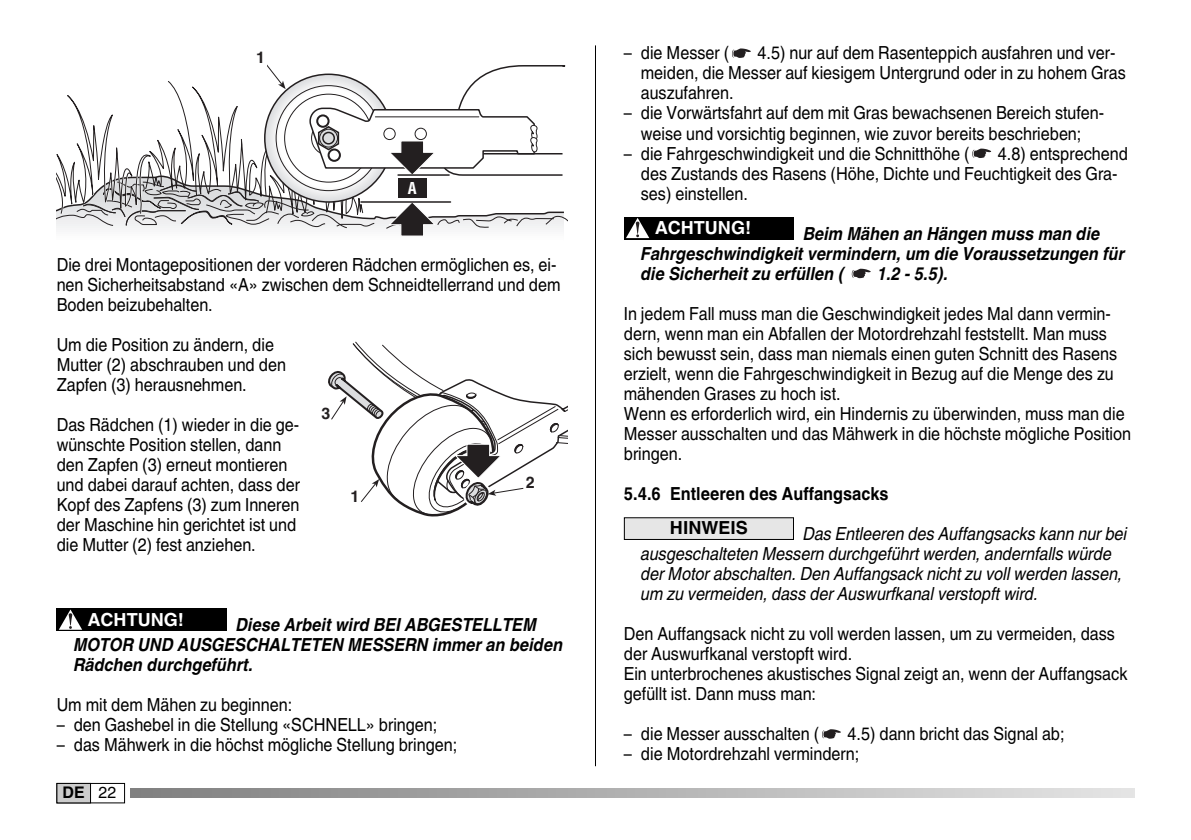
<style>
.page{position:relative;width:1191px;height:840px;background:#fff}
.page>*{position:absolute;margin:0;border:0;box-sizing:border-box;transform-origin:0 0}
.t1{font:18px/20px "Helvetica World";color:#000;scale:.9 1}
.t2{font:italic 700 18px/20px "Helvetica World";color:#000;scale:.9 1}
.t3{font:italic 18px/20px "Helvetica World";color:#000;scale:.9 1}
.t4{font:700 18px "Helvetica World";color:#000;scale:.9 1}
.t5{font:700 18px "Helvetica World";color:#fff}
.t6{font:700 18px "Helvetica World";color:#000}
.t7{font:700 16px "Helvetica";color:#231f20}
.t8{font:16px "Helvetica World";color:#000}
.t9{font:700 16px "Helvetica World";color:#000}
.t10{font:700 condensed 16px "Helvetica";color:#fff}
</style>
<div class="page">
<div style="left:57px;top:782px;width:68px;height:20px;border:1px solid #000"></div>
<svg style="left:57px;top:608px;width:28px;height:23px"></svg>
<svg style="left:59px;top:609px;width:23px;height:20px"></svg>
<div style="left:85px;top:608px;width:142px;height:23px;background:#000"></div>
<svg style="left:972px;top:148px;width:19px;height:10px"></svg>
<svg style="left:732px;top:48px;width:19px;height:10px"></svg>
<svg style="left:822px;top:729px;width:19px;height:9px"></svg>
<div style="left:625px;top:518px;width:168px;height:20px;background:#e6e6e6"></div>
<svg style="left:851px;top:268px;width:19px;height:10px"></svg>
<div style="left:624px;top:217px;width:28px;height:22px;background:#000"></div>
<svg style="left:626px;top:218px;width:23px;height:20px"></svg>
<svg style="left:635px;top:221px;width:4px;height:13px"></svg>
<div style="left:652px;top:217px;width:142px;height:22px;background:#000"></div>
<hr style="left:595px;top:45px;width:1px;height:720px;background:#000">
<div style="left:57px;top:783px;width:33px;height:19px;background:#ccc"></div>
<div style="left:57px;top:782px;width:34px;height:20px;border:1px solid #000"></div>
<svg style="left:130px;top:788px;width:1004px;height:9px;background:#b1b1b1"></svg>
<svg style="left:328px;top:341px;width:239px;height:176px"></svg>
<div style="left:526px;top:475px;width:9px;height:16px;background:#fff"></div>
<svg style="left:57px;top:64px;width:510px;height:172px"></svg>
<div style="left:319px;top:129px;width:19px;height:18px;border:1px solid #231f20;border-radius:50%"></div>
<div style="left:322px;top:132px;width:13px;height:12px;border:2px solid #231f20;border-radius:50%"></div>
<p class="t7" style="left:256px;top:48px;width:10px">1</p>
<p class="t10" style="left:408px;top:178px;width:10px">A</p>
<p class="t1" style="left:57px;top:254px;width:561px">Die drei Montagepositionen der vorderen Rädchen ermöglichen es, ei&shy;nen Sicherheitsabstand «A» zwischen dem Schneidtellerrand und dem<br>Boden beizubehalten.</p>
<p class="t1" style="left:57px;top:334px;width:256px">Um die Position zu ändern, die<br>Mutter (2) abschrauben und den<br>Zapfen (3) herausnehmen.</p>
<p class="t1" style="left:57px;top:414px;width:272px">Das Rädchen (1) wieder in die ge&shy;wünschte Position stellen, dann den Zapfen (3) erneut montieren und dabei darauf achten, dass der<br>Kopf des Zapfens (3) zum Inneren der Maschine hin gerichtet ist und die Mutter (2) fest anziehen.</p>
<p class="t7" style="left:321px;top:404px;width:10px">3</p>
<p class="t7" style="left:526px;top:473px;width:10px">2</p>
<p class="t7" style="left:350px;top:486px;width:10px">1</p>
<p class="t5" style="left:88px;top:608px;width:98px">ACHTUNG!</p>
<p class="t2" style="left:74px;top:614px;width:545px;text-indent:162px">Diese Arbeit wird BEI ABGESTELLTEM<br>MOTOR UND AUSGESCHALTETEN MESSERN immer an beiden<br>Rädchen durchgeführt.</p>
<p class="t1" style="left:57px;top:694px;width:263px">Um mit dem Mähen zu beginnen:</p>
<p class="t1" style="left:57px;top:714px;width:424px">– den Gashebel in die Stellung «SCHNELL» bringen;</p>
<p class="t1" style="left:57px;top:734px;width:446px">– das Mähwerk in die höchst mögliche Stellung bringen;</p>
<p class="t9" style="left:63px;top:782px;width:24px">DE</p>
<p class="t8" style="left:99px;top:782px;width:19px">22</p>
<p class="t1" style="left:641px;top:43px;width:540px;text-indent:117px">4.5) nur auf dem Rasenteppich ausfahren und ver&shy;meiden, die Messer auf kiesigem Untergrund oder in zu hohem Gras auszufahren.</p>
<p class="t1" style="left:624px;top:103px;width:535px;text-align:center">– die Vorwärtsfahrt auf dem mit Gras bewachsenen Bereich stufen&shy;weise und vorsichtig beginnen, wie zuvor bereits beschrieben;</p>
<p class="t1" style="left:624px;top:143px;width:385px">– die Fahrgeschwindigkeit und die Schnitthöhe (</p>
<p class="t1" style="left:624px;top:43px;width:118px">– die Messer (</p>
<p class="t1" style="left:641px;top:143px;width:543px;text-indent:357px">4.8) entsprechend des Zustands des Rasens (Höhe, Dichte und Feuchtigkeit des Gra&shy;ses) einstellen.</p>
<p class="t2" style="left:641px;top:223px;width:539px;text-indent:162px">Beim Mähen an Hängen muss man die<br>Fahrgeschwindigkeit vermindern, um die Voraussetzungen für die Sicherheit zu erfüllen (</p>
<p class="t5" style="left:655px;top:217px;width:98px">ACHTUNG!</p>
<p class="t2" style="left:877px;top:263px;width:80px">1.2 - 5.5).</p>
<p class="t1" style="left:624px;top:303px;width:565px">In jedem Fall muss man die Geschwindigkeit jedes Mal dann vermin&shy;dern, wenn man ein Abfallen der Motordrehzahl feststellt. Man muss sich bewusst sein, dass man niemals einen guten Schnitt des Rasens erzielt, wenn die Fahrgeschwindigkeit in Bezug auf die Menge des zu mähenden Grases zu hoch ist.<br>Wenn es erforderlich wird, ein Hindernis zu überwinden, muss man die Messer ausschalten und das Mähwerk in die höchste mögliche Position bringen.</p>
<p class="t4" style="left:624px;top:483px;width:296px">5.4.6 Entleeren des Auffangsacks</p>
<p class="t3" style="left:641px;top:523px;width:542px;text-indent:162px">Das Entleeren des Auffangsacks kann nur bei ausgeschalteten Messern durchgeführt werden, andernfalls würde der Motor abschalten. Den Auffangsack nicht zu voll werden lassen, um zu vermeiden, dass der Auswurfkanal verstopft wird.</p>
<p class="t1" style="left:624px;top:623px;width:561px">Den Auffangsack nicht zu voll werden lassen, um zu vermeiden, dass der Auswurfkanal verstopft wird.<br>Ein unterbrochenes akustisches Signal zeigt an, wenn der Auffangsack gefüllt ist. Dann muss man:</p>
<p class="t1" style="left:624px;top:723px;width:219px">– die Messer ausschalten (</p>
<p class="t1" style="left:847px;top:723px;width:243px">4.5) dann bricht das Signal ab;</p>
<p class="t1" style="left:624px;top:743px;width:263px">– die Motordrehzahl vermindern;</p>
<p class="t6" style="left:670px;top:517px;width:79px">HINWEIS</p>
</div>
